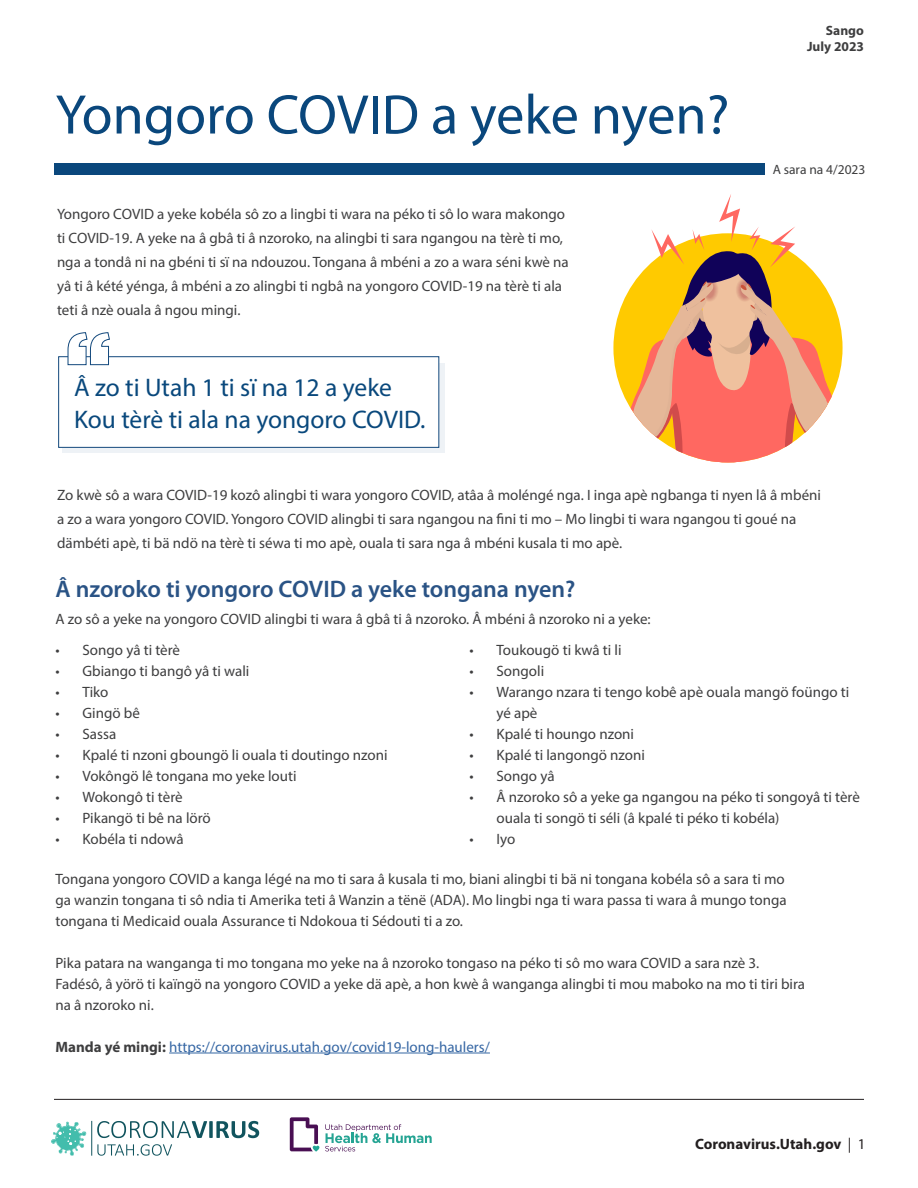
<style>
.page{position:relative;width:918px;height:1188px;background:#fff}
.page>*{position:absolute;margin:0;border:0;box-sizing:border-box;transform-origin:0 0}
.t1{font:56.25px "Myriad Pro";color:#0a477c}
.t2{font:25.5px/31.5px "Myriad Pro";color:#09487c}
.t3{font:600 24px "Myriad Pro";color:#2a5385}
.t4{font:15px/24px "Myriad Pro";color:#3e3e3f}
.t5{font:15px "Myriad Pro";color:#3667a4}
.t6{font:700 15px "Myriad Pro";color:#231f20}
.t7{font:13.5px "Myriad Pro";color:#3e3e3f}
.t8{font:700 13.5px/16.5px "Myriad Pro";color:#3e3e3f;text-align:right}
.s1{font-weight:700;color:#3e3e3f}
.s2{font-weight:400}
</style>
<div class="page">
<svg style="left:51px;top:1122px;width:36px;height:34px"></svg>
<svg style="left:97px;top:1144px;width:75px;height:12px"></svg>
<svg style="left:97px;top:1121px;width:162px;height:17px"></svg>
<hr style="left:91px;top:1121px;width:1px;height:35px;background:#11545e">
<hr style="left:54px;top:1099px;width:810px;height:1px;background:#231f20">
<div style="left:54px;top:163px;width:711px;height:12px;background:#0a477c"></div>
<hr style="left:169px;top:1053px;width:321px;height:1px;background:#3667a4">
<svg style="left:325px;top:1124px;width:107px;height:27px"></svg>
<svg style="left:290px;top:1117px;width:29px;height:35px"></svg>
<svg style="left:622px;top:194px;width:221px;height:268px"></svg>
<div style="left:62px;top:363px;width:383px;height:90px;background:#eef2f6"></div>
<div style="left:59px;top:357px;width:380px;height:90px;background:#fff"></div>
<div style="left:58px;top:356px;width:381px;height:92px;border:1px solid #12487c"></div>
<svg style="left:67px;top:332px;width:43px;height:33px"></svg>
<p class="t1" style="left:56px;top:80px;width:675px">Yongoro COVID a yeke nyen?</p>
<p class="t4" style="left:57px;top:201px;width:513px">Yongoro COVID a yeke kobéla sô zo a lingbi ti wara na péko ti sô lo wara makongo ti COVID-19. A yeke na â gbâ ti â nzoroko, na alingbi ti sara ngangou na tèrè ti mo, nga a tondâ ni na gbéni ti sï na ndouzou. Tongana â mbéni a zo a wara séni kwè na yâ ti â kété yénga, â mbéni a zo alingbi ti ngbâ na yongoro COVID-19 na tèrè ti ala teti â nzè ouala â ngou mingi.</p>
<p class="t2" style="left:74px;top:372px;width:353px">Â zo ti Utah 1 ti sï na 12 a yeke<br>Kou tèrè ti ala na yongoro COVID.</p>
<p class="t8" style="left:807px;top:22px;width:58px">Sango<br>July 2023</p>
<p class="t7" style="left:773px;top:161px;width:94px">A sara na 4/2023</p>
<p class="t4" style="left:57px;top:482px;width:766px">Zo kwè sô a wara COVID-19 kozô alingbi ti wara yongoro COVID, atâa â moléngé nga. I inga apè ngbanga ti nyen lâ â mbéni a zo a wara yongoro COVID. Yongoro COVID alingbi ti sara ngangou na fini ti mo – Mo lingbi ti wara ngangou ti goué na dämbéti apè, ti bä ndö na tèrè ti séwa ti mo apè, ouala ti sara nga â mbéni kusala ti mo apè.</p>
<p class="t3" style="left:56px;top:574px;width:522px">Â nzoroko ti yongoro COVID a yeke tongana nyen?</p>
<p class="t4" style="left:56px;top:607px;width:597px">A zo sô a yeke na yongoro COVID alingbi ti wara â gbâ ti â nzoroko. Â mbéni â nzoroko ni a yeke:</p>
<p class="t4" style="left:56px;top:637px;width:126px">• Songo yâ ti tèrè</p>
<p class="t4" style="left:56px;top:658px;width:195px">• Gbiango ti bangô yâ ti wali</p>
<p class="t4" style="left:56px;top:679px;width:55px">• Tiko</p>
<p class="t4" style="left:56px;top:700px;width:86px">• Gingö bê</p>
<p class="t4" style="left:56px;top:721px;width:62px">• Sassa</p>
<p class="t4" style="left:56px;top:742px;width:334px">• Kpalé ti nzoni gboungö li ouala ti doutingo nzoni</p>
<p class="t4" style="left:56px;top:763px;width:243px">• Vokôngö lê tongana mo yeke louti</p>
<p class="t4" style="left:56px;top:784px;width:129px">• Wokongô ti tèrè</p>
<p class="t4" style="left:56px;top:805px;width:157px">• Pikangö ti bê na lörö</p>
<p class="t4" style="left:56px;top:826px;width:130px">• Kobéla ti ndowâ</p>
<p class="t4" style="left:470px;top:637px;width:154px">• Toukougö ti kwâ ti li</p>
<p class="t4" style="left:470px;top:658px;width:76px">• Songoli</p>
<p class="t4" style="left:496px;top:681px;width:354px;line-height:21px;text-indent:-27px">• Warango nzara ti tengo kobê apè ouala mangö foüngo ti yé apè</p>
<p class="t4" style="left:470px;top:721px;width:166px">• Kpalé ti houngo nzoni</p>
<p class="t4" style="left:470px;top:742px;width:177px">• Kpalé ti langongö nzoni</p>
<p class="t4" style="left:470px;top:763px;width:87px">• Songo yâ</p>
<p class="t4" style="left:496px;top:786px;width:365px;line-height:21px;text-indent:-27px">• Â nzoroko sô a yeke ga ngangou na péko ti songoyâ ti tèrè ouala ti songö ti séli (â kpalé ti péko ti kobéla)</p>
<p class="t4" style="left:470px;top:826px;width:47px">• Iyo</p>
<p class="t4" style="left:56px;top:868px;width:733px;line-height:21px">Tongana yongoro COVID a kanga légé na mo ti sara â kusala ti mo, biani alingbi ti bä ni tongana kobéla sô a sara ti mo ga wanzin tongana ti sô ndia ti Amerika teti â Wanzin a tënë (ADA). Mo lingbi nga ti wara passa ti wara â mungo tonga tongana ti Medicaid ouala Assurance ti Ndokoua ti Sédouti ti a zo.</p>
<p class="t4" style="left:56px;top:952px;width:751px;line-height:21px">Pika patara na wanganga ti mo tongana mo yeke na â nzoroko tongaso na péko ti sô mo wara COVID a sara nzè 3.<br>Fadésô, â yörö ti kaïngö na yongoro COVID a yeke dä apè, a hon kwè â wanganga alingbi ti mou maboko na mo ti tiri bira na â nzoroko ni.</p>
<p class="t5" style="left:56px;top:1037px;width:436px"><span class="s1">Manda yé mingi:</span> https://coronavirus.utah.gov/covid19-long-haulers/</p>
<p class="t6" style="left:695px;top:1134px;width:172px">Coronavirus.Utah.gov <span class="s2">| 1</span></p>
</div>
